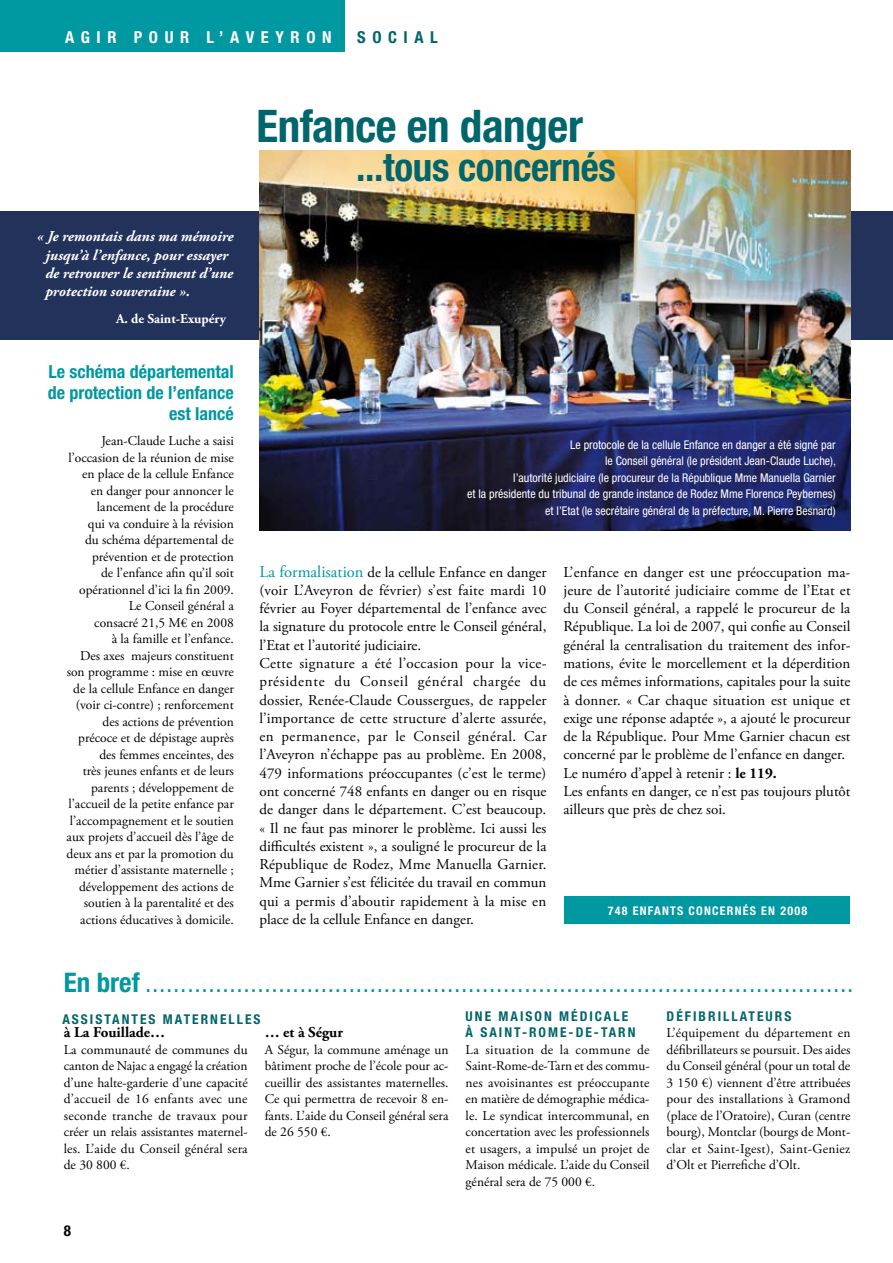
<style>
.page{position:relative;width:893px;height:1263px;background:#fff}
.page>*{position:absolute;margin:0;border:0;box-sizing:border-box;transform-origin:0 0}
.t1{font:700 condensed 45px "Helvetica Neue";letter-spacing:-.01em;color:#00666c}
.t2{font:700 condensed 39px "Helvetica Neue";letter-spacing:-.01em;color:#00666c}
.t3{font:700 condensed 18px "Helvetica Neue LT Std";color:#0098a1}
.t4{font:700 condensed 18px/21px "Helvetica Neue";color:#0098a1;text-align:right}
.t5{font:700 condensed 16.5px "Helvetica Neue";letter-spacing:.4em;color:#fff}
.t6{font:700 condensed 16.5px "Helvetica Neue";letter-spacing:.4em;color:#00666c}
.t7{font:15px/18.3px "Adobe Garamond Pro";color:#000}
.t8{font:italic 700 15px/18.3px "Adobe Garamond Pro";color:#fff}
.t9{font:700 15px "Adobe Garamond Pro";color:#000}
.t10{font:700 condensed 15px "Helvetica Neue";color:#000}
.t11{font:13.5px/16.5px "Adobe Garamond Pro";color:#000;text-align:justify}
.t12{font:700 condensed 13.5px/16.5px "Helvetica Neue";letter-spacing:.15em;color:#00666c}
.t13{font:700 13.5px "Adobe Garamond Pro";color:#fff}
.t14{font:condensed 12px/16.5px "Helvetica Neue";color:#fff;text-align:right}
.t15{font:700 condensed 12px "Helvetica Neue";letter-spacing:.1em;color:#fff}
.s1{font-size:16.5px;color:#0098a1}
.s2{font-weight:700}
.s3{font-family:"Helvetica Neue";font-size:27px}
</style>
<div class="page">
<div style="left:0;top:212px;width:893px;height:128px;background:#22325b"></div>
<div style="left:0;top:0;width:344px;height:51px;background:#0098a1"></div>
<div style="left:564px;top:896px;width:286px;height:28px;background:#0098a1"></div>
<img style="left:259px;top:150px;width:591px;height:380px">
<p class="t5" style="left:65px;top:27px;width:268px">AGIR POUR L’AVEYRON</p>
<p class="t6" style="left:357px;top:27px;width:82px">SOCIAL</p>
<p class="t8" style="left:45px;top:228px;width:190px;text-indent:-9px">« Je remontais dans ma mémoire jusqu’à l’enfance, pour essayer de retrouver le sentiment d’une protection souveraine ».</p>
<p class="t13" style="left:116px;top:311px;width:112px">A. de Saint-Exupéry</p>
<h3 class="t4" style="left:48px;top:361px;width:188px">Le schéma départemental de protection de l’enfance est lancé</h3>
<p class="t11" style="left:67px;top:433px;width:169px;text-align:right">Jean-Claude Luche a saisi l’occasion de la réunion de mise en place de la cellule Enfance en danger pour annoncer le lancement de la procédure<br>qui va conduire à la révision<br>du schéma départemental de prévention et de protection<br>de l’enfance afin qu’il soit opérationnel d’ici la fin 2009.<br>Le Conseil général a<br>consacré 21,5 M€ en 2008<br>à la famille et l’enfance.<br>Des axes majeurs constituent son programme : mise en œuvre de la cellule Enfance en danger (voir ci-contre) ; renforcement des actions de prévention précoce et de dépistage auprès des femmes enceintes, des<br>très jeunes enfants et de leurs parents ; développement de l’accueil de la petite enfance par l’accompagnement et le soutien aux projets d’accueil dès l’âge de deux ans et par la promotion du métier d’assistante maternelle ; développement des actions de soutien à la parentalité et des actions éducatives à domicile.</p>
<h1 class="t1" style="left:256px;top:99px;width:328px">Enfance en danger</h1>
<h2 class="t2" style="left:356px;top:143px;width:261px">...tous concernés</h2>
<p class="t14" style="left:467px;top:436px;width:370px">Le protocole de la cellule Enfance en danger a été signé par<br>le Conseil général (le président Jean-Claude Luche),<br>l’autorité judiciaire (le procureur de la République Mme Manuella Garnier<br>et la présidente du tribunal de grande instance de Rodez Mme Florence Peybernes) et l’Etat (le secrétaire général de la préfecture, M. Pierre Besnard)</p>
<p class="t7" style="left:259px;top:563px;width:289px"><span class="s1">La formalisation</span> de la cellule Enfance en danger (voir L’Aveyron de février) s’est faite mardi 10 février au Foyer départemental de l’enfance avec la signature du protocole entre le Conseil général, l’Etat et l’autorité judiciaire.<br>Cette signature a été l’occasion pour la vice&shy;présidente du Conseil général chargée du dossier, Renée-Claude Coussergues, de rappeler l’importance de cette structure d’alerte assurée, en permanence, par le Conseil général. Car l’Aveyron n’échappe pas au problème. En 2008, 479 informations préoccupantes (c’est le terme) ont concerné 748 enfants en danger ou en risque de danger dans le département. C’est beaucoup. « Il ne faut pas minorer le problème. Ici aussi les difficultés existent », a souligné le procureur de la République de Rodez, Mme Manuella Garnier.<br>Mme Garnier s’est félicitée du travail en commun qui a permis d’aboutir rapidement à la mise en place de la cellule Enfance en danger.</p>
<p class="t7" style="left:563px;top:563px;width:289px">L’enfance en danger est une préoccupation ma&shy;jeure de l’autorité judiciaire comme de l’Etat et du Conseil général, a rappelé le procureur de la République. La loi de 2007, qui confie au Conseil général la centralisation du traitement des infor&shy;mations, évite le morcellement et la déperdition de ces mêmes informations, capitales pour la suite à donner. « Car chaque situation est unique et exige une réponse adaptée », a ajouté le procureur de la République. Pour Mme Garnier chacun est concerné par le problème de l’enfance en danger.<br>Le numéro d’appel à retenir : <span class="s2">le 119.<br></span>Les enfants en danger, ce n’est pas toujours plutôt ailleurs que près de chez soi.</p>
<p class="t15" style="left:608px;top:903px;width:34px">748 enfants</p>
<p class="t15" style="left:689px;top:903px;width:24px">concernés</p>
<p class="t15" style="left:761px;top:903px;width:47px">en 2008</p>
<h3 class="t3" style="left:64px;top:974px;width:790px"><span class="s3">En bref</span> .....................................................................................................</h3>
<p class="t12" style="left:62px;top:1010px;width:19px">Assistantes</p>
<p class="t12" style="left:163px;top:1010px;width:10px">maternelles</p>
<p class="t12" style="left:666px;top:1008px;width:61px">Défi bRillateurs</p>
<p class="t11" style="left:666px;top:1025px;width:186px">L’équipement du département en défibrillateurs se poursuit. Des aides du Conseil général (pour un total de 3 150 €) viennent d’être attribuées pour des installations à Gramond (place de l’Oratoire), Curan (centre bourg), Montclar (bourgs de Mont&shy;clar et Saint-Igest), Saint-Geniez d’Olt et Pierrefiche d’Olt.</p>
<p class="t12" style="left:466px;top:1008px;width:104px">Une Mais on médicale à Saint</p>
<p class="t9" style="left:64px;top:1024px;width:103px">à La Fouillade…</p>
<p class="t11" style="left:64px;top:1042px;width:185px">La communauté de communes du canton de Najac a engagé la création d’une halte-garderie d’une capacité d’accueil de 16 enfants avec une seconde tranche de travaux pour créer un relais assistantes maternel&shy;les. L’aide du Conseil général sera de 30 800 €.</p>
<p class="t9" style="left:265px;top:1024px;width:80px">… et à Ségur</p>
<p class="t11" style="left:265px;top:1042px;width:185px">A Ségur, la commune aménage un bâtiment proche de l’école pour ac&shy;cueillir des assistantes maternelles.<br>Ce qui permettra de recevoir 8 en&shy;fants. L’aide du Conseil général sera de 26 550 €.</p>
<p class="t12" style="left:522px;top:1024px;width:97px">-Rome -de -Tarn</p>
<p class="t11" style="left:466px;top:1042px;width:186px">La situation de la commune de Saint-Rome-de-Tarn et des commu&shy;nes avoisinantes est préoccupante en matière de démographie médica&shy;le. Le syndicat intercommunal, en concertation avec les professionnels et usagers, a impulsé un projet de Maison médicale. L’aide du Conseil général sera de 75 000 €.</p>
<p class="t10" style="left:64px;top:1222px;width:9px">8</p>
</div>
